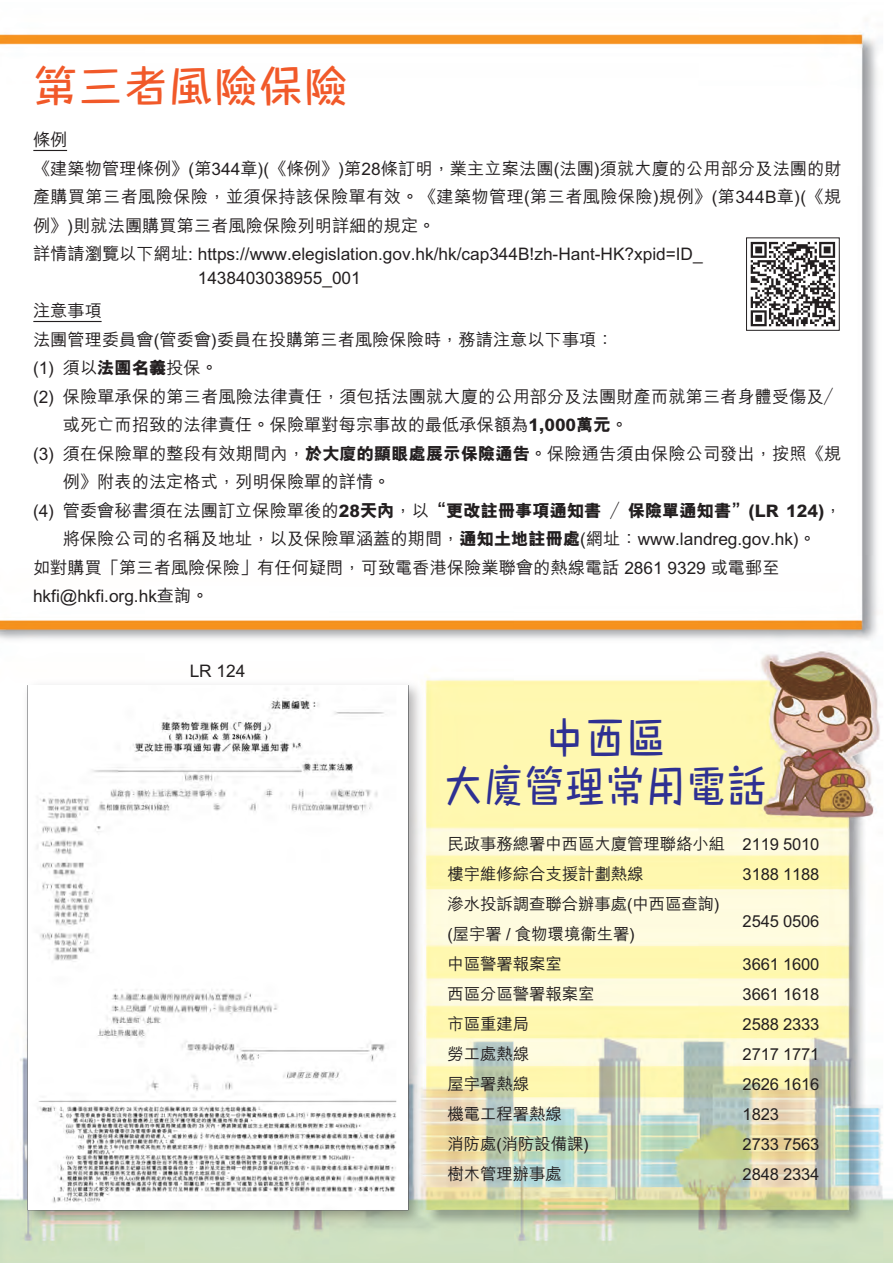
<style>
.page{position:relative;width:893px;height:1263px;background:#fff}
.page>*{position:absolute;margin:0;border:0;box-sizing:border-box;transform-origin:0 0}
.t1{font:500 45px/48px "M Comic HK";color:#2e3092;text-align:center;scale:.9 1}
.t2{font:500 45px "M Comic HK";color:#f15929}
.t3{font:500 17.25px/28.5px "M Hei HK";color:#231f20}
.t4{font:800 17.25px "M Hei HK";color:#231f20}
.t5{font:500 16.5px/30px "M Hei HK";letter-spacing:-.01em;color:#231f20}
.s1{font-weight:800}
.s2{font-weight:500}
</style>
<div class="page">
<img style="left:0;top:32px;width:893px;height:1231px">
<hr style="left:33px;top:321px;width:69px;height:1px;background:#231f20">
<hr style="left:33px;top:150px;width:34px;height:1px;background:#231f20">
<svg style="left:746px;top:237px;width:94px;height:94px"></svg>
<svg style="left:751px;top:242px;width:84px;height:84px"></svg>
<img style="left:18px;top:669px;width:412px;height:571px">
<img style="left:28px;top:686px;width:380px;height:524px">
<p class="t2" style="left:33px;top:53px;width:317px">第三者風險保險</p>
<p class="t3" style="left:33px;top:124px;width:810px">條例<br>《建築物管理條例》(第344章)(《條例》)第28條訂明，業主立案法團(法團)須就大廈的公用部分及法團的財產購買第三者風險保險，並須保持該保險單有效。《建築物管理(第三者風險保險)規例》(第344B章)(《規例》)則就法團購買第三者風險保險列明詳細的規定。<br>詳情請瀏覽以下網址: https://www.elegislation.gov.hk/hk/cap344B!zh-Hant-HK?xpid=ID_</p>
<p class="t3" style="left:198px;top:262px;width:165px">1438403038955_001</p>
<p class="t3" style="left:33px;top:295px;width:70px">注意事項</p>
<p class="t3" style="left:33px;top:324px;width:582px">法團管理委員會(管委會)委員在投購第三者風險保險時，務請注意以下事項：</p>
<p class="t3" style="left:33px;top:352px;width:187px">(1) 須以<span class="s1">法團名義</span>投保。</p>
<p class="t3" style="left:33px;top:381px;width:810px">(2) 保險單承保的第三者風險法律責任，須包括法團就大廈的公用部分及法團財產而就第三者身體受傷及／</p>
<p class="t3" style="left:63px;top:409px;width:567px">或死亡而招致的法律責任。保險單對每宗事故的最低承保額為<span class="s1">1,000萬元</span>。</p>
<p class="t3" style="left:33px;top:438px;width:810px">(3) 須在保險單的整段有效期間內，<span class="s1">於大廈的顯眼處展示保險通告</span>。保險通告須由保險公司發出，按照《規</p>
<p class="t3" style="left:63px;top:466px;width:329px">例》附表的法定格式，列明保險單的詳情。</p>
<p class="t4" style="left:33px;top:499px;width:810px"><span class="s2">(4) 管委會秘書須在法團訂立保險單後的</span>28天內<span class="s2">，以</span>“更改註冊事項通知書／保險單通知書”(LR 124)<span class="s2">，</span></p>
<p class="t3" style="left:33px;top:523px;width:785px;text-indent:30px">將保險公司的名稱及地址，以及保險單涵蓋的期間，<span class="s1">通知土地註冊處</span>(網址：www.landreg.gov.hk)。如對購買「第三者風險保險」有任何疑問，可致電香港保險業聯會的熱線電話 2861 9329 或電郵至hkfi@hkfi.org.hk查詢。</p>
<p class="t3" style="left:190px;top:655px;width:57px">LR 124</p>
<h1 class="t1" style="left:443px;top:712px;width:361px">中西區<br>大廈管理常用電話</h1>
<p class="t5" style="left:447px;top:828px;width:279px">民政事務總署中西區大廈管理聯絡小組</p>
<p class="t5" style="left:743px;top:828px;width:78px">2119 5010</p>
<p class="t5" style="left:447px;top:858px;width:198px">樓宇維修綜合支援計劃熱線</p>
<p class="t5" style="left:743px;top:858px;width:78px">3188 1188</p>
<p class="t5" style="left:447px;top:888px;width:274px">滲水投訴調查聯合辦事處(中西區查詢) (屋宇署 / 食物環境衞生署)</p>
<p class="t5" style="left:743px;top:904px;width:78px">2545 0506</p>
<p class="t5" style="left:447px;top:948px;width:116px">中區警署報案室</p>
<p class="t5" style="left:743px;top:948px;width:78px">3661 1600</p>
<p class="t5" style="left:447px;top:978px;width:149px">西區分區警署報案室</p>
<p class="t5" style="left:743px;top:978px;width:78px">3661 1618</p>
<p class="t5" style="left:447px;top:1008px;width:83px">市區重建局</p>
<p class="t5" style="left:743px;top:1008px;width:78px">2588 2333</p>
<p class="t5" style="left:447px;top:1038px;width:83px">勞工處熱線</p>
<p class="t5" style="left:743px;top:1038px;width:78px">2717 1771</p>
<p class="t5" style="left:447px;top:1068px;width:83px">屋宇署熱線</p>
<p class="t5" style="left:743px;top:1068px;width:78px">2626 1616</p>
<p class="t5" style="left:447px;top:1098px;width:116px">機電工程署熱線</p>
<p class="t5" style="left:743px;top:1098px;width:38px">1823</p>
<p class="t5" style="left:447px;top:1128px;width:143px">消防處(消防設備課)</p>
<p class="t5" style="left:743px;top:1128px;width:78px">2733 7563</p>
<p class="t5" style="left:447px;top:1158px;width:116px">樹木管理辦事處</p>
<p class="t5" style="left:743px;top:1158px;width:78px">2848 2334</p>
</div>
